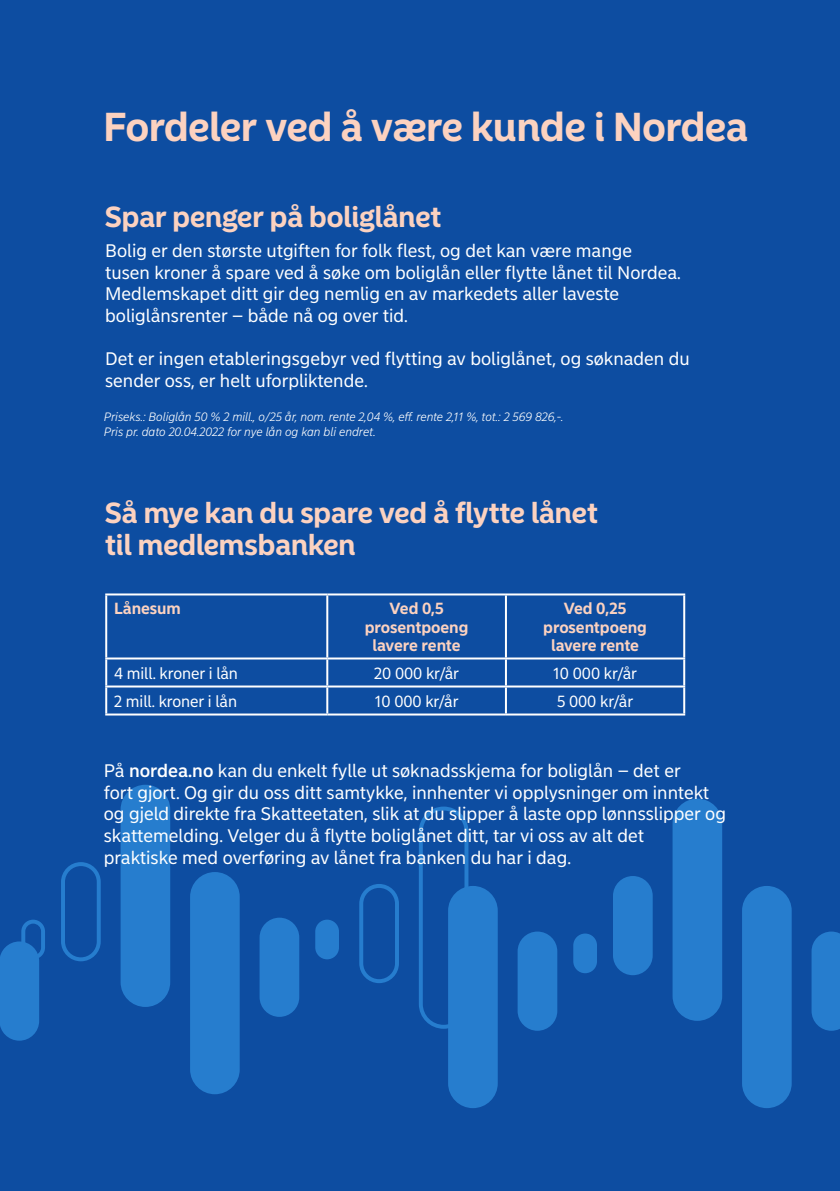
<style>
.page{position:relative;width:840px;height:1191px;background:#fff}
.page>*{position:absolute;margin:0;border:0;box-sizing:border-box;transform-origin:0 0}
.Heading{font:700 40px "Nordea Sans Large";color:#fcd2c0}
.t1{font:700 28.8px/31.6px "Nordea Sans Large";color:#fcd2c0}
.t2{font:18px/21.6px "Nordea Sans Small";color:#fff}
.Body_cell_text{font:16px "Nordea Sans Small";letter-spacing:-.005em;color:#fff}
.Header_row_text_B4{font:700 16px/18px "Nordea Sans Small";letter-spacing:-.005em;color:#fcd2c0;text-align:center}
.Priseksempel{font:italic 300 12px/15.4px "Nordea Sans Small";color:#fff}
.s1{font-weight:500}
</style>
<div class="page">
<div style="left:0;top:0;width:839px;height:1191px;background:#0d4da1"></div>
<div style="left:612px;top:876px;width:40px;height:99px;background:#267dce;border-radius:20px"></div>
<div style="left:573px;top:933px;width:23px;height:40px;background:#267dce;border-radius:12px"></div>
<svg style="left:811px;top:931px;width:28px;height:99px"></svg>
<div style="left:672px;top:798px;width:49px;height:222px;background:#267dce;border-radius:25px"></div>
<div style="left:741px;top:886px;width:50px;height:222px;background:#267dce;border-radius:25px"></div>
<svg style="left:359px;top:884px;width:40px;height:99px"></svg>
<div style="left:517px;top:931px;width:40px;height:99px;background:#267dce;border-radius:20px"></div>
<svg style="left:419px;top:806px;width:49px;height:222px"></svg>
<div style="left:448px;top:886px;width:49px;height:222px;background:#267dce;border-radius:25px"></div>
<svg style="left:61px;top:862px;width:40px;height:99px"></svg>
<div style="left:315px;top:919px;width:24px;height:40px;background:#267dce;border-radius:12px"></div>
<svg style="left:21px;top:919px;width:24px;height:39px"></svg>
<div style="left:259px;top:917px;width:40px;height:99px;background:#267dce;border-radius:20px"></div>
<div style="left:120px;top:784px;width:50px;height:223px;background:#267dce;border-radius:25px"></div>
<div style="left:190px;top:872px;width:49px;height:222px;background:#267dce;border-radius:25px"></div>
<div style="left:0;top:941px;width:39px;height:99px;background:#267dce;border-radius:20px"></div>
<hr style="left:105px;top:593px;width:222px;height:2px;background:#fff">
<hr style="left:105px;top:595px;width:2px;height:62px;background:#fff">
<hr style="left:327px;top:593px;width:178px;height:2px;background:#fff">
<hr style="left:326px;top:595px;width:2px;height:62px;background:#fff">
<hr style="left:505px;top:593px;width:179px;height:2px;background:#fff">
<hr style="left:504px;top:595px;width:2px;height:62px;background:#fff">
<hr style="left:682px;top:595px;width:2px;height:62px;background:#fff">
<hr style="left:105px;top:687px;width:2px;height:26px;background:#fff">
<hr style="left:326px;top:687px;width:2px;height:26px;background:#fff">
<hr style="left:504px;top:687px;width:2px;height:26px;background:#fff">
<hr style="left:682px;top:687px;width:2px;height:26px;background:#fff">
<hr style="left:105px;top:713px;width:222px;height:2px;background:#fff">
<hr style="left:327px;top:713px;width:178px;height:2px;background:#fff">
<hr style="left:505px;top:713px;width:179px;height:2px;background:#fff">
<hr style="left:105px;top:657px;width:222px;height:2px;background:#fff">
<hr style="left:105px;top:659px;width:2px;height:26px;background:#fff">
<hr style="left:327px;top:657px;width:178px;height:2px;background:#fff">
<hr style="left:326px;top:659px;width:2px;height:26px;background:#fff">
<hr style="left:505px;top:657px;width:179px;height:2px;background:#fff">
<hr style="left:504px;top:659px;width:2px;height:26px;background:#fff">
<hr style="left:682px;top:659px;width:2px;height:26px;background:#fff">
<hr style="left:105px;top:685px;width:222px;height:2px;background:#fff">
<hr style="left:327px;top:685px;width:178px;height:2px;background:#fff">
<hr style="left:505px;top:685px;width:179px;height:2px;background:#fff">
<p class="Heading" style="left:104px;top:103px;width:645px">Fordeler ved å være kunde i Nordea</p>
<p class="t1" style="left:105px;top:201px;width:337px">Spar penger på boliglånet</p>
<p class="t2" style="left:105px;top:240px;width:576px">Bolig er den største utgiften for folk flest, og det kan være mange tusen kroner å spare ved å søke om boliglån eller flytte lånet til Nordea.<br>Medlemskapet ditt gir deg nemlig en av markedets aller laveste boliglånsrenter – både nå og over tid.</p>
<p class="t2" style="left:105px;top:348px;width:585px">Det er ingen etableringsgebyr ved flytting av boliglånet, og søknaden du sender oss, er helt uforpliktende.</p>
<p class="Priseksempel" style="left:104px;top:409px;width:460px">Priseks.: Boliglån 50 % 2 mill., o/25 år, nom. rente 2,04 %, eff. rente 2,11 %, tot.: 2 569 826,-.<br>Pris pr. dato 20.04.2022 for nye lån og kan bli endret.</p>
<p class="t1" style="left:105px;top:497px;width:493px">Så mye kan du spare ved å flytte lånet til medlemsbanken</p>
<p class="Header_row_text_B4" style="left:114px;top:600px;width:68px">Lånesum</p>
<p class="Header_row_text_B4" style="left:364px;top:600px;width:105px">Ved 0,5 prosentpoeng</p>
<p class="Header_row_text_B4" style="left:372px;top:636px;width:89px">lavere rente</p>
<p class="Header_row_text_B4" style="left:543px;top:600px;width:105px">Ved 0,25 prosentpoeng</p>
<p class="Header_row_text_B4" style="left:550px;top:636px;width:89px">lavere rente</p>
<p class="Body_cell_text" style="left:114px;top:663px;width:125px">4 mill. kroner i lån</p>
<p class="Body_cell_text" style="left:374px;top:663px;width:86px">20 000 kr/år</p>
<p class="Body_cell_text" style="left:553px;top:663px;width:85px">10 000 kr/år</p>
<p class="Body_cell_text" style="left:114px;top:691px;width:124px">2 mill. kroner i lån</p>
<p class="Body_cell_text" style="left:374px;top:691px;width:85px">10 000 kr/år</p>
<p class="Body_cell_text" style="left:556px;top:691px;width:77px">5 000 kr/år</p>
<p class="t2" style="left:104px;top:760px;width:623px">På <span class="s1">nordea.no</span> kan du enkelt fylle ut søknadsskjema for boliglån – det er<br>fort gjort. Og gir du oss ditt samtykke, innhenter vi opplysninger om inntekt og gjeld direkte fra Skatteetaten, slik at du slipper å laste opp lønnsslipper og skattemelding. Velger du å flytte boliglånet ditt, tar vi oss av alt det<br>praktiske med overføring av lånet fra banken du har i dag.</p>
</div>
